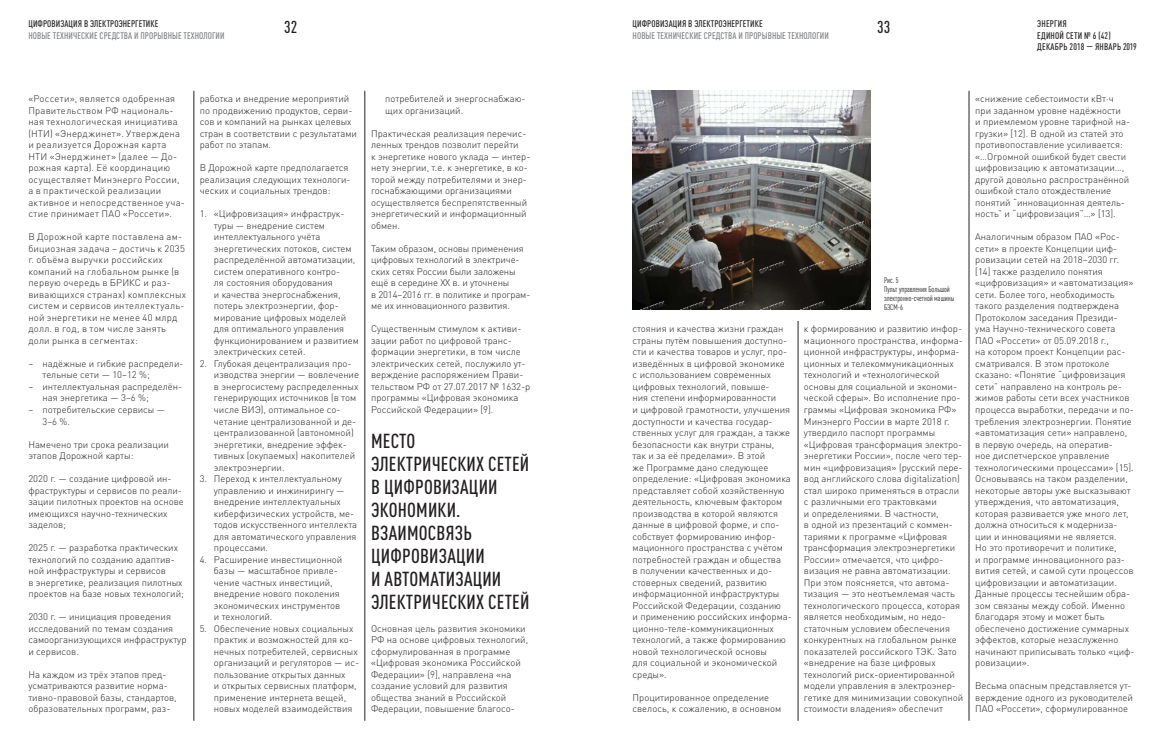
<style>
.page{position:relative;width:1163px;height:752px;background:#fff}
.page>*{position:absolute;margin:0;border:0;box-sizing:border-box;transform-origin:0 0}
.t1{font:500 condensed 20px/23px "DIN Pro";letter-spacing:.01em;color:#231f20}
.t2{font:500 condensed 17px "DIN Pro";color:#231f20}
.t3{font:300 9.5px/11.5px "DIN Pro";color:#231f20}
.t4{font:300 9.5px/11.5px "DIN Pro";letter-spacing:.02em;color:#231f20}
.t5{font:500 condensed 9.5px/11.5px "DIN Pro";letter-spacing:.01em;color:#231f20}
.t6{font:500 condensed 9.5px "DIN Pro";letter-spacing:.01em;color:#808285}
.t7{font:condensed 8px/9px "DIN Pro";color:#231f20}
</style>
<div class="page">
<hr style="left:194px;top:91px;width:1px;height:629px;background:#231f20">
<hr style="left:364px;top:91px;width:1px;height:629px;background:#231f20">
<hr style="left:797px;top:321px;width:1px;height:399px;background:#231f20">
<hr style="left:968px;top:91px;width:1px;height:629px;background:#231f20">
<img style="left:632px;top:91px;width:238px;height:218px">
<p class="t5" style="left:28px;top:19px;width:132px">ЦИФРОВИЗАЦИЯ В ЭЛЕКТРОЭНЕРГЕТИКЕ</p>
<p class="t6" style="left:28px;top:32px;width:198px">НОВЫЕ ТЕХНИЧЕСКИЕ СРЕДСТВА И ПРОРЫВНЫЕ ТЕХНОЛОГИИ</p>
<p class="t5" style="left:632px;top:19px;width:132px">ЦИФРОВИЗАЦИЯ В ЭЛЕКТРОЭНЕРГЕТИКЕ</p>
<p class="t6" style="left:632px;top:32px;width:198px">НОВЫЕ ТЕХНИЧЕСКИЕ СРЕДСТВА И ПРОРЫВНЫЕ ТЕХНОЛОГИИ</p>
<h2 class="t2" style="left:284px;top:21px;width:15px">32</h2>
<h2 class="t2" style="left:876px;top:21px;width:15px">33</h2>
<p class="t5" style="left:1037px;top:19px;width:101px">ЭНЕРГИЯ<br>ЕДИНОЙ СЕТИ № 6 (42)<br>ДЕКАБРЬ 2018 — ЯНВАРЬ 2019</p>
<p class="t4" style="left:28px;top:92px;width:158px">«Россети», является одобренная<br>Правительством РФ националь&shy;ная технологическая инициатива (НТИ) «Энерджинет». Утверждена и реализуется Дорожная карта<br>НТИ «Энерджинет» (далее — До&shy;рожная карта). Её координацию осуществляет Минэнерго России, а в практической реализации активное и непосредственное уча&shy;стие принимает ПАО «Россети».</p>
<p class="t4" style="left:28px;top:230px;width:159px">В Дорожной карте поставлена ам&shy;бициозная задача − достичь к 2035 г. объёма выручки российских компаний на глобальном рынке (в первую очередь в БРИКС и раз&shy;вивающихся странах) комплексных систем и сервисов интеллектуаль&shy;ной энергетики не менее 40 млрд долл. в год, в том числе занять доли рынка в сегментах:</p>
<p class="t3" style="left:43px;top:357px;width:142px;text-indent:-14px">– надёжные и гибкие распредели&shy;тельные сети — 10−12 %;</p>
<p class="t3" style="left:43px;top:380px;width:141px;text-indent:-14px">– интеллектуальная распределён&shy;ная энергетика — 3−6 %;</p>
<p class="t3" style="left:43px;top:403px;width:124px;text-indent:-14px">– потребительские сервисы —<br>3−6 %.</p>
<p class="t3" style="left:28px;top:437px;width:142px">Намечено три срока реализации этапов Дорожной карты:</p>
<p class="t3" style="left:28px;top:472px;width:157px">2020 г. — создание цифровой ин&shy;фраструктуры и сервисов по реали&shy;зации пилотных проектов на основе имеющихся научно-технических заделов;</p>
<p class="t3" style="left:28px;top:541px;width:157px">2025 г. — разработка практических технологий по созданию адаптив&shy;ной инфраструктуры и сервисов<br>в энергетике, реализация пилотных проектов на базе новых технологий;</p>
<p class="t3" style="left:28px;top:610px;width:160px">2030 г. — инициация проведения исследований по темам создания самоорганизующихся инфраструктур и сервисов.</p>
<p class="t3" style="left:28px;top:667px;width:150px">На каждом из трёх этапов пред&shy;усматриваются развитие норма&shy;тивно-правовой базы, стандартов, образовательных программ, раз-</p>
<p class="t3" style="left:200px;top:92px;width:159px">работка и внедрение мероприятий по продвижению продуктов, серви&shy;сов и компаний на рынках целевых стран в соответствии с результатами работ по этапам.</p>
<p class="t3" style="left:200px;top:161px;width:152px">В Дорожной карте предполагается реализация следующих технологи&shy;ческих и социальных трендов:</p>
<p class="t3" style="left:214px;top:207px;width:146px;text-indent:-14px">1. «Цифровизация» инфраструк&shy;туры — внедрение систем интеллектуального учёта энергетических потоков, систем распределённой автоматизации, систем оперативного контро-<br>ля состояния оборудования<br>и качества энергоснабжения, потерь электроэнергии, фор&shy;мирование цифровых моделей для оптимального управления функционированием и развитием электрических сетей.</p>
<p class="t3" style="left:214px;top:357px;width:147px;text-indent:-14px">2. Глубокая децентрализация про&shy;изводства энергии — вовлечение в энергосистему распределенных генерирующих источников (в том числе ВИЭ), оптимальное со&shy;четание централизованной и де&shy;централизованной (автономной) энергетики, внедрение эффек&shy;тивных (окупаемых) накопителей электроэнергии.</p>
<p class="t3" style="left:214px;top:472px;width:145px;text-indent:-14px">3. Переход к интеллектуальному управлению и инжинирингу — внедрение интеллектуальных киберфизических устройств, ме&shy;тодов искусственного интеллекта для автоматического управления процессами.</p>
<p class="t3" style="left:214px;top:552px;width:130px;text-indent:-14px">4. Расширение инвестиционной базы — масштабное привле&shy;чение частных инвестиций, внедрение нового поколения экономических инструментов и технологий.</p>
<p class="t3" style="left:214px;top:621px;width:147px;text-indent:-14px">5. Обеспечение новых социальных практик и возможностей для ко&shy;нечных потребителей, сервисных организаций и регуляторов — ис&shy;пользование открытых данных<br>и открытых сервисных платформ, применение интернета вещей, новых моделей взаимодействия</p>
<p class="t3" style="left:385px;top:92px;width:142px">потребителей и энергоснабжаю&shy;щих организаций.</p>
<p class="t3" style="left:371px;top:127px;width:161px">Практическая реализация перечис&shy;ленных трендов позволит перейти<br>к энергетике нового уклада — интер&shy;нету энергии, т.е. к энергетике, в ко&shy;торой между потребителями и энер&shy;госнабжающими организациями осуществляется беспрепятственный энергетический и информационный обмен.</p>
<p class="t3" style="left:371px;top:242px;width:161px">Таким образом, основы применения цифровых технологий в электриче&shy;ских сетях России были заложены ещё в середине ХХ в. и уточнены<br>в 2014−2016 гг. в политике и програм&shy;ме их инновационного развития.</p>
<p class="t3" style="left:371px;top:322px;width:161px">Существенным стимулом к активи&shy;зации работ по цифровой транс&shy;формации энергетики, в том числе электрических сетей, послужило ут&shy;верждение распоряжением Прави&shy;тельством РФ от 27.07.2017 № 1632-р программы «Цифровая экономика<br>Российской Федерации» [9].</p>
<h1 class="t1" style="left:371px;top:432px;width:160px">МЕСТО<br>ЭЛЕКТРИЧЕСКИХ СЕТЕЙ<br>В ЦИФРОВИЗАЦИИ<br>ЭКОНОМИКИ.<br>ВЗАИМОСВЯЗЬ<br>ЦИФРОВИЗАЦИИ<br>И АВТОМАТИЗАЦИИ<br>ЭЛЕКТРИЧЕСКИХ СЕТЕЙ</h1>
<p class="t3" style="left:371px;top:621px;width:159px">Основная цель развития экономики<br>РФ на основе цифровых технологий, сформулированная в программе «Цифровая экономика Российской<br>Федерации» [9], направлена «на создание условий для развития общества знаний в Российской<br>Федерации, повышение благосо-</p>
<p class="t3" style="left:632px;top:322px;width:161px">стояния и качества жизни граждан страны путём повышения доступно&shy;сти и качества товаров и услуг, про&shy;изведённых в цифровой экономике с использованием современных цифровых технологий, повыше-<br>ния степени информированности<br>и цифровой грамотности, улучшения доступности и качества государ&shy;ственных услуг для граждан, а также безопасности как внутри страны,<br>так и за её пределами». В этой<br>же Программе дано следующее определение: «Цифровая экономика представляет собой хозяйственную деятельность, ключевым фактором производства в которой являются данные в цифровой форме, и спо&shy;собствует формированию инфор&shy;мационного пространства с учётом потребностей граждан и общества<br>в получении качественных и до&shy;стоверных сведений, развитию информационной инфраструктуры<br>Российской Федерации, созданию<br>и применению российских информа&shy;ционно-теле-коммуникационных технологий, а также формированию новой технологической основы<br>для социальной и экономической среды».</p>
<p class="t3" style="left:632px;top:690px;width:150px">Процитированное определение свелось, к сожалению, в основном</p>
<p class="t7" style="left:883px;top:276px;width:72px">Рис. 5<br>Пульт управления Большой электронно-счетной машины<br>БЭСМ-6</p>
<p class="t3" style="left:803px;top:322px;width:161px">к формированию и развитию инфор&shy;мационного пространства, информа&shy;ционной инфраструктуры, информа&shy;ционных и телекоммуникационных технологий и «технологической основы для социальной и экономи&shy;ческой сферы». Во исполнение про&shy;граммы «Цифровая экономика РФ» Минэнерго России в марте 2018 г. утвердило паспорт программы «Цифровая трансформация электро&shy;энергетики России», после чего тер&shy;мин «цифровизация» (русский пере&shy;вод английского слова digitalization) стал широко применяться в отрасли с различными его трактовками<br>и определениями. В частности,<br>в одной из презентаций с коммен&shy;тариями к программе «Цифровая трансформация электроэнергетики России» отмечается, что цифро&shy;визация не равна автоматизации.<br>При этом поясняется, что автома&shy;тизация — это неотъемлемая часть технологического процесса, которая является необходимым, но недо&shy;статочным условием обеспечения конкурентных на глобальном рынке показателей российского ТЭК. Зато «внедрение на базе цифровых технологий риск-ориентированной модели управления в электроэнер&shy;гетике для минимизации совокупной стоимости владения» обеспечит</p>
<p class="t3" style="left:975px;top:92px;width:156px">«снижение себестоимости кВт∙ч при заданном уровне надёжности<br>и приемлемом уровне тарифной на&shy;грузки» [12]. В одной из статей это противопоставление усиливается: «…Огромной ошибкой будет свести цифровизацию к автоматизации…, другой довольно распространённой ошибкой стало отождествление понятий “инновационная деятель&shy;ность” и “цифровизация”…» [13].</p>
<p class="t3" style="left:975px;top:230px;width:161px">Аналогичным образом ПАО «Рос&shy;сети» в проекте Концепции циф&shy;ровизации сетей на 2018−2030 гг. [14] также разделило понятия «цифровизация» и «автоматизация» сети. Более того, необходимость такого разделения подтверждена<br>Протоколом заседания Президи&shy;ума Научно-технического совета<br>ПАО «Россети» от 05.09.2018 г.,<br>на котором проект Концепции рас&shy;сматривался. В этом протоколе сказано: «Понятие “цифровизация сети” направлено на контроль ре&shy;жимов работы сети всех участников процесса выработки, передачи и по&shy;требления электроэнергии. Понятие «автоматизация сети» направлено, в первую очередь, на оператив-<br>ное диспетчерское управление технологическими процессами» [15].<br>Основываясь на таком разделении, некоторые авторы уже высказывают утверждения, что автоматизация, которая развивается уже много лет, должна относиться к модерниза&shy;ции и инновациями не является.<br>Но это противоречит и политике,<br>и программе инновационного раз&shy;вития сетей, и самой сути процессов цифровизации и автоматизации.<br>Данные процессы теснейшим обра&shy;зом связаны между собой. Именно благодаря этому и может быть обеспечено достижение суммарных эффектов, которые незаслуженно начинают приписывать только «циф&shy;ровизации».</p>
<p class="t3" style="left:975px;top:679px;width:159px">Весьма опасным представляется ут&shy;верждение одного из руководителей<br>ПАО «Россети», сформулированное</p>
</div>
